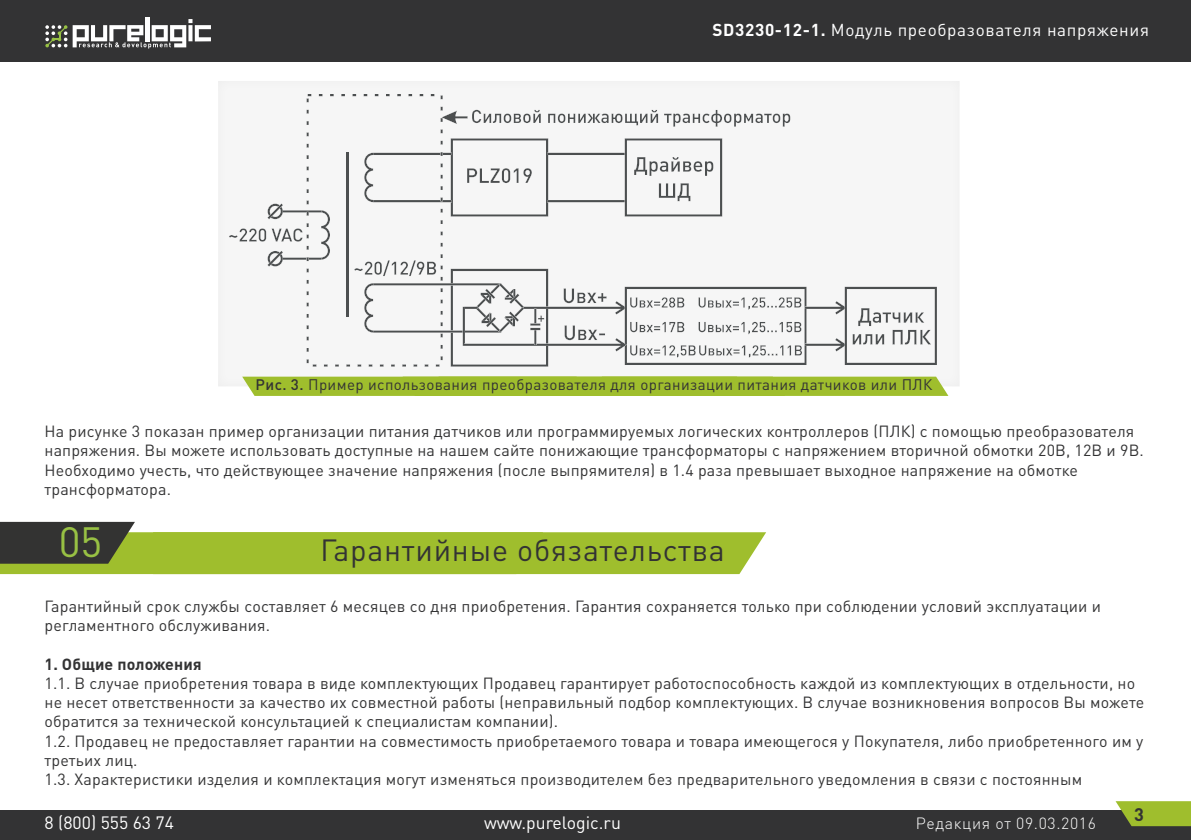
<style>
.page{position:relative;width:1191px;height:840px;background:#fff}
.page>*{position:absolute;margin:0;border:0;box-sizing:border-box;transform-origin:0 0}
.t1{font:41.8px "DIN Pro";color:#98c144}
.t2{font:30.2px "DIN Pro";letter-spacing:.025em;color:#333334}
.t3{font:700 18px "DIN Pro";color:#333334}
.t4{font:17.6px "DIN Pro";color:#fff}
.t5{font:17px "DIN Pro";letter-spacing:.04em;color:#fff}
.t6{font:16px/19.2px "DIN Pro";letter-spacing:.01em;color:#333334}
.t7{font:300 16px "DIN Pro";letter-spacing:.04em;color:#fff}
.t8{font:700 16px "DIN Pro";letter-spacing:.01em;color:#333334}
.t9{font:15.2px "DIN Pro";letter-spacing:.025em;color:#333334}
.s1{font-weight:700}
.s2{font-weight:500}
</style>
<div class="page">
<div style="left:0;top:0;width:1191px;height:61px;background:#333334"></div>
<hr style="left:145px;top:17px;width:4px;height:24px;background:#fff">
<svg style="left:45px;top:25px;width:22px;height:22px"></svg>
<svg style="left:73px;top:19px;width:138px;height:30px"></svg>
<div style="left:0;top:810px;width:1191px;height:29px;background:#333334"></div>
<svg style="left:1115px;top:801px;width:76px;height:24px;background:#97b232"></svg>
<div style="left:202px;top:67px;width:774px;height:321px;background:#000;opacity:.05"></div>
<svg style="left:242px;top:376px;width:706px;height:19px;background:#a2c035"></svg>
<svg style="left:0;top:521px;width:766px;height:52px"></svg>
<p class="t5" style="left:712px;top:18px;width:438px"><span class="s1">SD3230-12-1.</span> Модуль преобразователя напряжения</p>
<p class="t9" style="left:256px;top:374px;width:678px"><span class="s2">Рис. 3.</span> Пример использования преобразователя для организации питания датчиков или ПЛК</p>
<p class="t6" style="left:45px;top:421px;width:1100px">На рисунке 3 показан пример организации питания датчиков или программируемых логических контроллеров (ПЛК) с помощью преобразователя напряжения. Вы можете использовать доступные на нашем сайте понижающие трансформаторы с напряжением вторичной обмотки 20В, 12В и 9В.<br>Необходимо учесть, что действующее значение напряжения (после выпрямителя) в 1.4 раза превышает выходное напряжение на обмотке трансформатора.</p>
<h1 class="t1" style="left:59px;top:513px;width:45px">05</h1>
<h2 class="t2" style="left:320px;top:529px;width:406px">Гарантийные обязательства</h2>
<p class="t6" style="left:45px;top:595px;width:1058px">Гарантийный срок службы составляет 6 месяцев со дня приобретения. Гарантия сохраняется только при соблюдении условий эксплуатации и регламентного обслуживания.</p>
<p class="t8" style="left:45px;top:652px;width:159px">1. Общие положения</p>
<p class="t6" style="left:45px;top:672px;width:1101px">1.1. В случае приобретения товара в виде комплектующих Продавец гарантирует работоспособность каждой из комплектующих в отдельности, но не несет ответственности за качество их совместной работы (неправильный подбор комплектующих. В случае возникновения вопросов Вы можете обратится за технической консультацией к специалистам компании).<br>1.2. Продавец не предоставляет гарантии на совместимость приобретаемого товара и товара имеющегося у Покупателя, либо приобретенного им у третьих лиц.<br>1.3. Характеристики изделия и комплектация могут изменяться производителем без предварительного уведомления в связи с постоянным</p>
<p class="t4" style="left:45px;top:810px;width:131px">8 (800) 555 63 74</p>
<p class="t4" style="left:484px;top:810px;width:138px">www.purelogic.ru</p>
<p class="t7" style="left:916px;top:813px;width:182px">Редакция от 09.03.2016</p>
<p class="t3" style="left:1134px;top:801px;width:11px">3</p>
</div>
